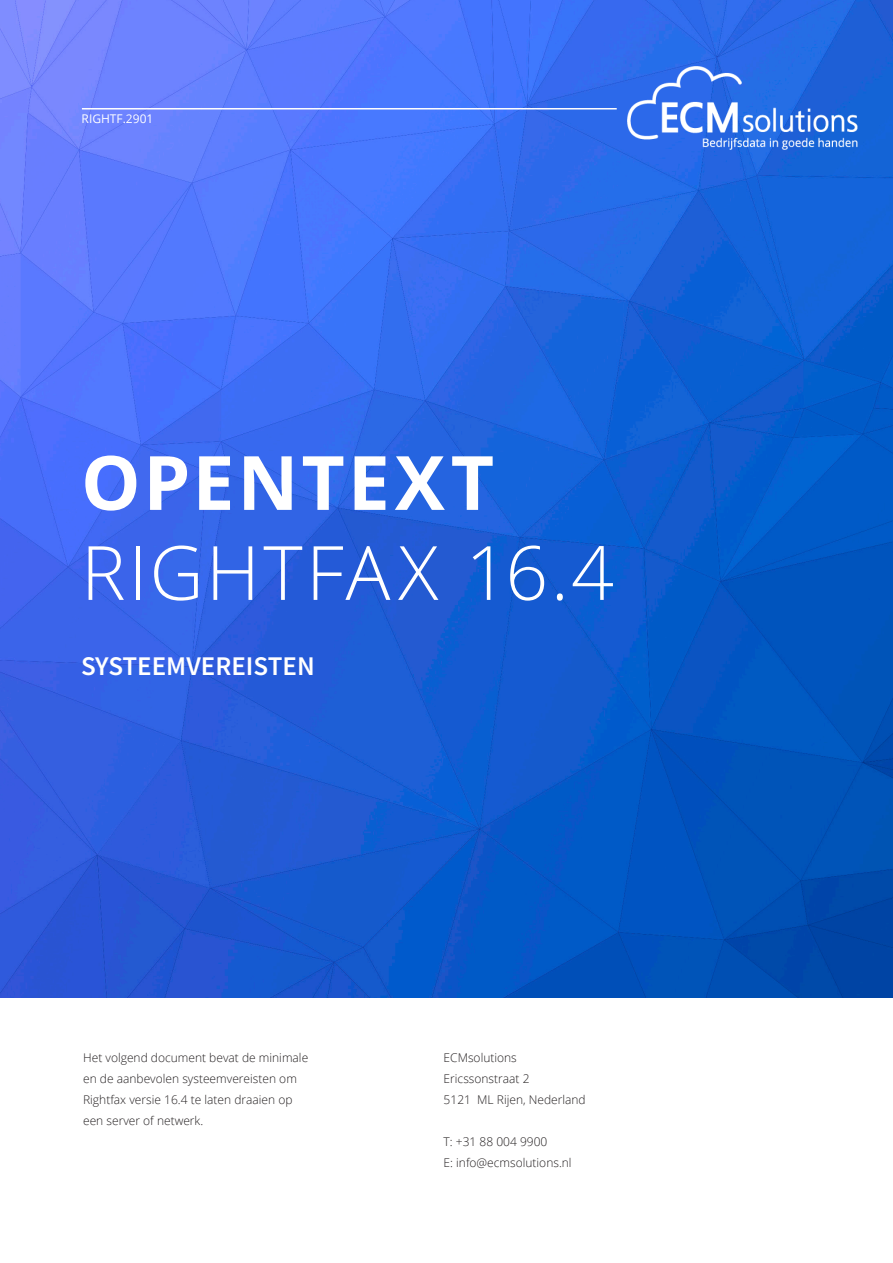
<style>
.page{position:relative;width:893px;height:1263px;background:#fff}
.page>*{position:absolute;margin:0;border:0;box-sizing:border-box;transform-origin:0 0}
.t1{font:300 75px "Open Sans";letter-spacing:.035em;color:#fff}
.t2{font:700 75px "Open Sans";letter-spacing:.04em;color:#fff}
.P2{font:600 27px "Source Sans Pro";color:#fff}
.P2-2{font:300 12px/21px "Open Sans";color:#231f20}
.P2-3{font:12px "Open Sans";color:#fff}
</style>
<div class="page">
<img style="left:0;top:0;width:893px;height:998px">
<hr style="left:82px;top:108px;width:535px;height:2px;background:#fff">
<img style="left:627px;top:67px;width:231px;height:82px">
<p class="P2-3" style="left:82px;top:111px;width:73px">RIGHTF.2901</p>
<p class="t2" style="left:81px;top:430px;width:415px">OPENTEXT</p>
<p class="t1" style="left:81px;top:521px;width:534px">RIGHTFAX 16.4</p>
<p class="P2" style="left:81px;top:649px;width:235px">SYSTEEMVEREISTEN</p>
<p class="P2-2" style="left:83px;top:1047px;width:227px">Het volgend document bevat de minimale en de aanbevolen systeemvereisten om Rightfax versie 16.4 te laten draaien op een server of netwerk.</p>
<p class="P2-2" style="left:444px;top:1047px;width:75px">ECMsolutions</p>
<p class="P2-2" style="left:444px;top:1068px;width:87px">Ericssonstraat 2</p>
<p class="P2-2" style="left:444px;top:1089px;width:144px">5121 ML Rijen, Nederland</p>
<p class="P2-2" style="left:444px;top:1131px;width:105px">T: +31 88 004 9900</p>
<p class="P2-2" style="left:444px;top:1152px;width:130px">E: info@ecmsolutions.nl</p>
</div>
